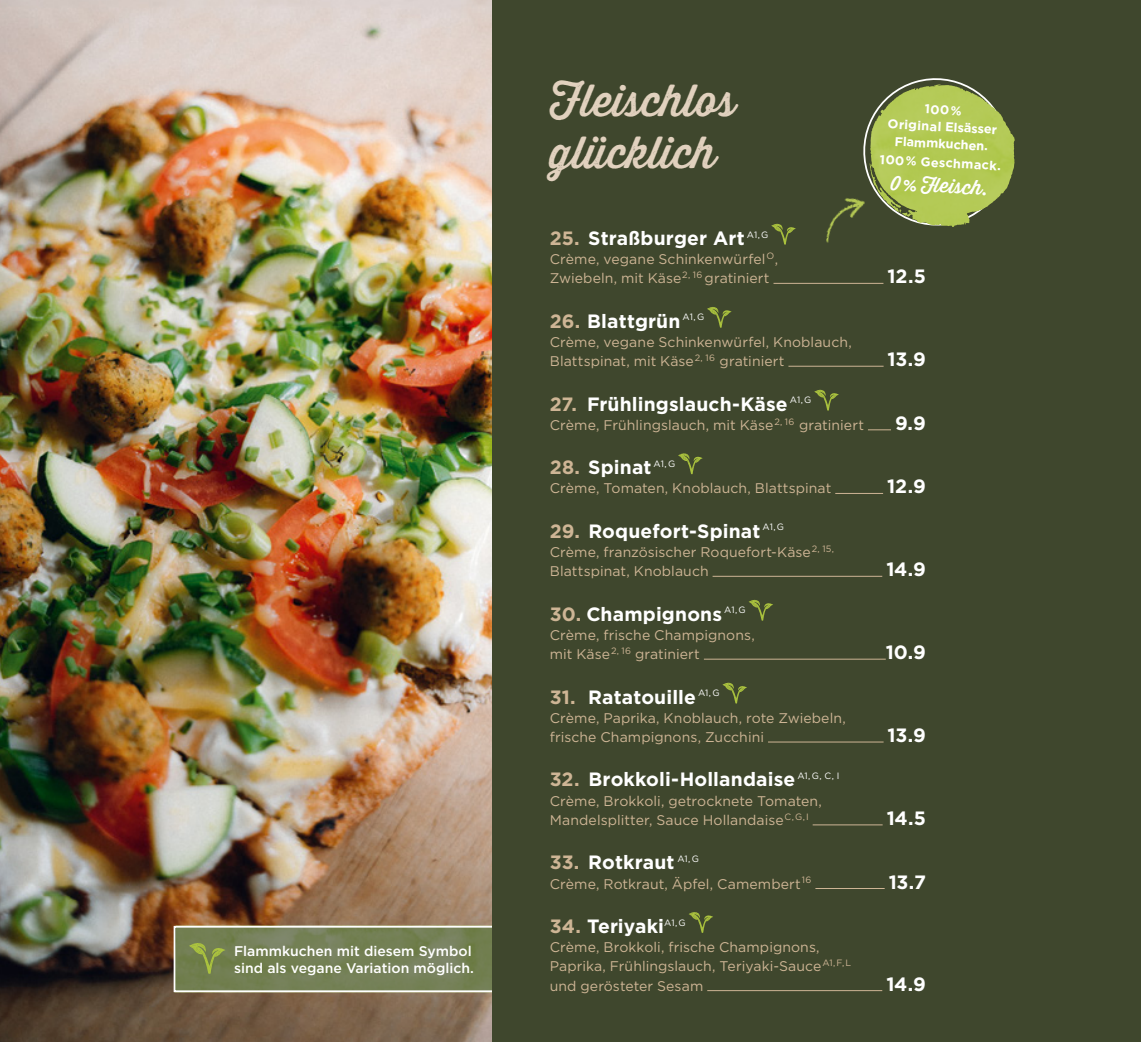
<style>
.page{position:relative;width:1141px;height:1042px;background:#3f472d}
.page>*{position:absolute;margin:0;border:0;box-sizing:border-box;transform-origin:0 0}
.t1{font:43.75px/52.5px "Thirsty Rough Reg";color:#e1d1be}
.t2{font:19.78px "Thirsty Rough Reg";color:#fff}
.t3{font:700 19.25px "Gotham";letter-spacing:.005em;color:#fff}
.t4{font:14px/19.2px "Gotham";letter-spacing:.005em;color:#ceb595}
.t5{font:500 14px/17.5px "Gotham";color:#fff}
.t6{font:700 12.78px/17px "Gotham";color:#fff;text-align:center}
.s1{color:#ceb595}
</style>
<div class="page">
<img style="left:0;top:0;width:492px;height:1042px">
<img style="left:826px;top:198px;width:30px;height:45px">
<svg style="left:856px;top:78px;width:159px;height:149px"></svg>
<img style="left:870px;top:85px;width:66px;height:105px">
<img style="left:177px;top:929px;width:315px;height:60px">
<div style="left:174px;top:926px;width:323px;height:66px;border:2px solid #fff"></div>
<div style="left:492px;top:915px;width:32px;height:124px;background:#3f472d"></div>
<hr style="left:773px;top:283px;width:110px;height:1px;background:#ceb595">
<hr style="left:788px;top:366px;width:96px;height:1px;background:#ceb595">
<svg style="left:868px;top:429px;width:23px;height:1px"></svg>
<hr style="left:835px;top:493px;width:48px;height:1px;background:#ceb595">
<hr style="left:713px;top:576px;width:169px;height:1px;background:#ceb595">
<hr style="left:704px;top:659px;width:182px;height:1px;background:#ceb595">
<hr style="left:768px;top:742px;width:116px;height:1px;background:#ceb595">
<hr style="left:813px;top:824px;width:70px;height:1px;background:#ceb595">
<hr style="left:815px;top:888px;width:70px;height:1px;background:#ceb595">
<hr style="left:707px;top:990px;width:175px;height:1px;background:#ceb595">
<svg style="left:771px;top:223px;width:25px;height:22px"></svg>
<svg style="left:707px;top:307px;width:25px;height:21px"></svg>
<svg style="left:814px;top:389px;width:25px;height:21px"></svg>
<svg style="left:678px;top:453px;width:25px;height:21px"></svg>
<svg style="left:749px;top:599px;width:24px;height:22px"></svg>
<svg style="left:722px;top:682px;width:25px;height:21px"></svg>
<svg style="left:689px;top:912px;width:24px;height:21px"></svg>
<svg style="left:189px;top:942px;width:37px;height:32px"></svg>
<p class="t5" style="left:234px;top:942px;width:241px">Flammkuchen mit diesem Symbol sind als vegane Variation möglich.</p>
<h1 class="t1" style="left:550px;top:74px;width:187px">Fleischlos glücklich</h1>
<h3 class="t3" style="left:550px;top:225px;width:220px"><span class="s1">25.</span> Straßburger Art <sup>A1,</sup> <sup>G</sup></h3>
<p class="t4" style="left:550px;top:249px;width:230px">Crème, vegane Schinkenwürfel <sup>O</sup>,<br>Zwiebeln, mit Käse <sup>2,</sup> <sup>16</sup> gratiniert</p>
<h3 class="t3" style="left:550px;top:308px;width:156px"><span class="s1">26.</span> Blattgrün <sup>A1,</sup> <sup>G</sup></h3>
<p class="t4" style="left:550px;top:332px;width:303px">Crème, vegane Schinkenwürfel, Knoblauch,<br>Blattspinat, mit Käse <sup>2,</sup> <sup>16</sup> gratiniert</p>
<p class="t6" style="left:889px;top:98px;width:111px;rotate:3deg">100 %<br>Original Elsässer<br>Flammkuchen.</p>
<p class="t6" style="left:880px;top:151px;width:123px;rotate:3deg">100 % Geschmack.</p>
<h2 class="t2" style="left:892px;top:168px;width:98px;rotate:3deg">0% Fleisch.</h2>
<h3 class="t3" style="left:887px;top:264px;width:40px">12.5</h3>
<h3 class="t3" style="left:888px;top:347px;width:40px">13.9</h3>
<h3 class="t3" style="left:550px;top:391px;width:263px"><span class="s1">27.</span> Frühlingslauch-Käse <sup>A1,</sup> <sup>G</sup></h3>
<p class="t4" style="left:550px;top:415px;width:316px">Crème, Frühlingslauch, mit Käse <sup>2,</sup> <sup>16</sup> gratiniert</p>
<h3 class="t3" style="left:895px;top:410px;width:32px">9.9</h3>
<h3 class="t3" style="left:550px;top:454px;width:127px"><span class="s1">28.</span> Spinat <sup>A1,</sup> <sup>G</sup></h3>
<p class="t4" style="left:550px;top:478px;width:283px">Crème, Tomaten, Knoblauch, Blattspinat</p>
<h3 class="t3" style="left:887px;top:474px;width:40px">12.9</h3>
<h3 class="t3" style="left:550px;top:518px;width:236px"><span class="s1">29.</span> Roquefort-Spinat <sup>A1,</sup> <sup>G</sup></h3>
<p class="t4" style="left:550px;top:542px;width:286px">Crème, französischer Roquefort-Käse <sup>2,</sup> <sup>15,<br></sup>Blattspinat, Knoblauch</p>
<h3 class="t3" style="left:886px;top:557px;width:41px">14.9</h3>
<h3 class="t3" style="left:550px;top:601px;width:197px"><span class="s1">30.</span> Champignons <sup>A1,</sup> <sup>G</sup></h3>
<p class="t4" style="left:550px;top:625px;width:207px">Crème, frische Champignons, mit Käse <sup>2,</sup> <sup>16</sup> gratiniert</p>
<h3 class="t3" style="left:550px;top:684px;width:171px"><span class="s1">31.</span> Ratatouille <sup>A1,</sup> <sup>G</sup></h3>
<p class="t4" style="left:550px;top:708px;width:297px">Crème, Paprika, Knoblauch, rote Zwiebeln, frische Champignons, Zucchini</p>
<h3 class="t3" style="left:550px;top:767px;width:291px"><span class="s1">32.</span> Brokkoli-Hollandaise <sup>A1,</sup> <sup>G,</sup> <sup>C,</sup> <sup>I</sup></h3>
<p class="t4" style="left:550px;top:791px;width:274px">Crème, Brokkoli, getrocknete Tomaten,<br>Mandelsplitter, Sauce Hollandaise <sup>C,</sup> <sup>G,</sup> <sup>I</sup></p>
<h3 class="t3" style="left:886px;top:639px;width:42px">10.9</h3>
<h3 class="t3" style="left:888px;top:722px;width:40px">13.9</h3>
<h3 class="t3" style="left:887px;top:805px;width:41px">14.5</h3>
<h3 class="t3" style="left:550px;top:849px;width:151px"><span class="s1">33.</span> Rotkraut <sup>A1,</sup> <sup>G</sup></h3>
<p class="t4" style="left:550px;top:873px;width:263px">Crème, Rotkraut, Äpfel, Camembert <sup>16</sup></p>
<h3 class="t3" style="left:889px;top:869px;width:39px">13.7</h3>
<h3 class="t3" style="left:550px;top:913px;width:138px"><span class="s1">34.</span> Teriyaki<sup>A1,</sup> <sup>G</sup></h3>
<p class="t4" style="left:550px;top:937px;width:303px">Crème, Brokkoli, frische Champignons,<br>Paprika, Frühlingslauch, Teriyaki-Sauce <sup>A1,</sup> <sup>F,</sup> <sup>L </sup>und gerösteter Sesam</p>
<h3 class="t3" style="left:886px;top:971px;width:41px">14.9</h3>
</div>
